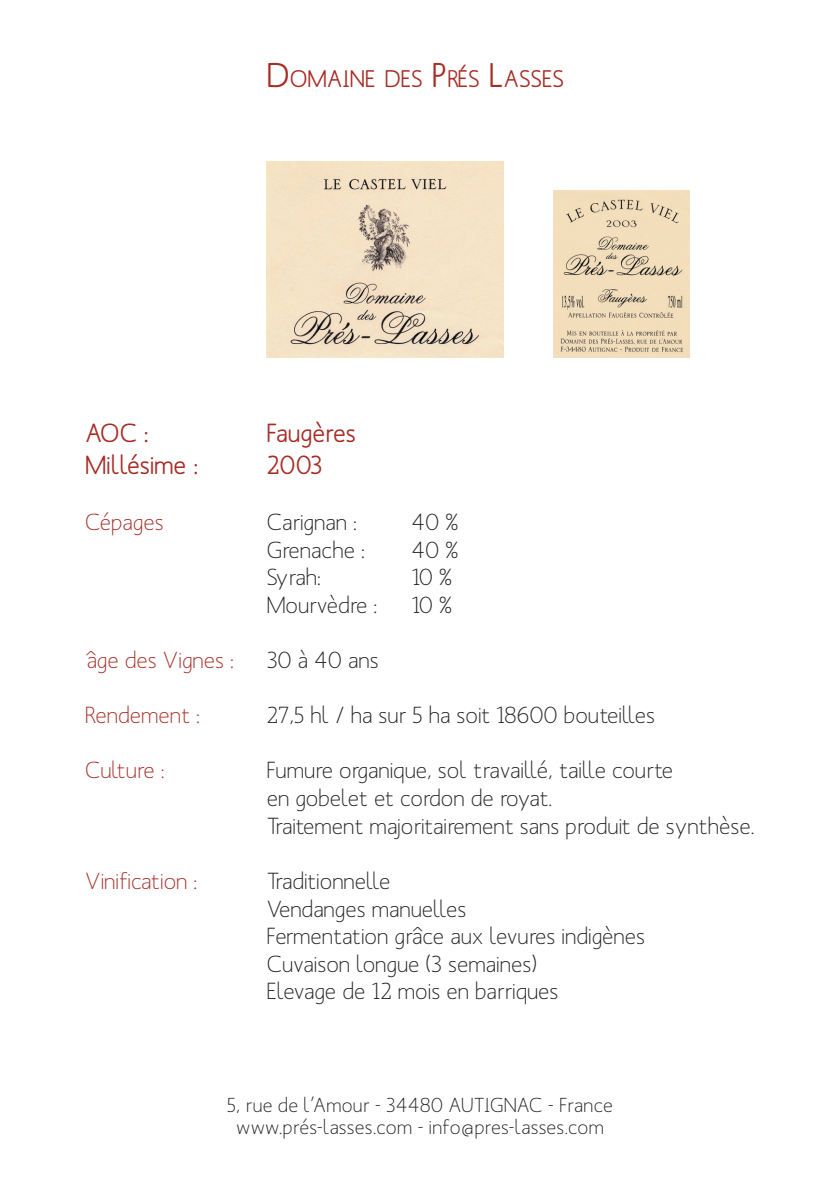
<style>
.page{position:relative;width:840px;height:1191px;background:#fff}
.page>*{position:absolute;margin:0;border:0;box-sizing:border-box;transform-origin:0 0}
.t1{font:500 26px "Mank Sans";color:#a52d26}
.t2{font:500 23.8px "Mank Sans";color:#a52d26}
.t3{font:23px/27.6px "Mank Sans";color:#231f20}
.t4{font:23px "Mank Sans";color:#a52d26}
.t5{font:20px/22px "Mank Sans";letter-spacing:.005em;color:#231f20;text-align:center}
.s1{font-size:34px}
</style>
<div class="page">
<img style="left:553px;top:190px;width:136px;height:168px">
<img style="left:266px;top:162px;width:237px;height:196px">
<p class="t2" style="left:266px;top:63px;width:298px"><span class="s1">D</span>OMAINE DES <span class="s1">P</span>RÉS <span class="s1">L</span>ASSES</p>
<p class="t1" style="left:85px;top:417px;width:65px">AOC :</p>
<p class="t1" style="left:266px;top:417px;width:91px">Faugères</p>
<p class="t1" style="left:85px;top:448px;width:114px">Millésime :</p>
<p class="t1" style="left:266px;top:448px;width:57px">2003</p>
<p class="t4" style="left:85px;top:508px;width:80px">Cépages</p>
<p class="t3" style="left:266px;top:508px;width:91px">Carignan :</p>
<p class="t3" style="left:411px;top:508px;width:49px">40 %</p>
<p class="t3" style="left:266px;top:536px;width:100px">Grenache :</p>
<p class="t3" style="left:411px;top:536px;width:49px">40 %</p>
<p class="t3" style="left:266px;top:563px;width:56px">Syrah:</p>
<p class="t3" style="left:411px;top:563px;width:43px">10 %</p>
<p class="t3" style="left:266px;top:591px;width:112px">Mourvèdre :</p>
<p class="t3" style="left:411px;top:591px;width:43px">10 %</p>
<p class="t4" style="left:85px;top:646px;width:150px">^age des Vignes :</p>
<p class="t3" style="left:266px;top:646px;width:113px">30 à 40 ans</p>
<p class="t4" style="left:85px;top:701px;width:116px">Rendement :</p>
<p class="t3" style="left:266px;top:701px;width:390px">27,5 hl / ha sur 5 ha soit 18600 bouteilles</p>
<p class="t4" style="left:85px;top:756px;width:81px">Culture :</p>
<p class="t3" style="left:266px;top:756px;width:489px">Fumure organique, sol travaillé, taille courte<br>en gobelet et cordon de royat.<br>Traitement majoritairement sans produit de synthèse.</p>
<p class="t4" style="left:85px;top:866px;width:114px">Vinification :</p>
<p class="t3" style="left:266px;top:867px;width:380px">Traditionnelle<br>Vendanges manuelles<br>Fermentation grâce aux levures indigènes<br>Cuvaison longue (3 semaines)<br>Elevage de 12 mois en barriques</p>
<p class="t5" style="left:227px;top:1094px;width:387px">5, rue de l’Amour - 34480 AUTIGNAC - France www.prés-lasses.com - info@pres-lasses.com</p>
</div>
